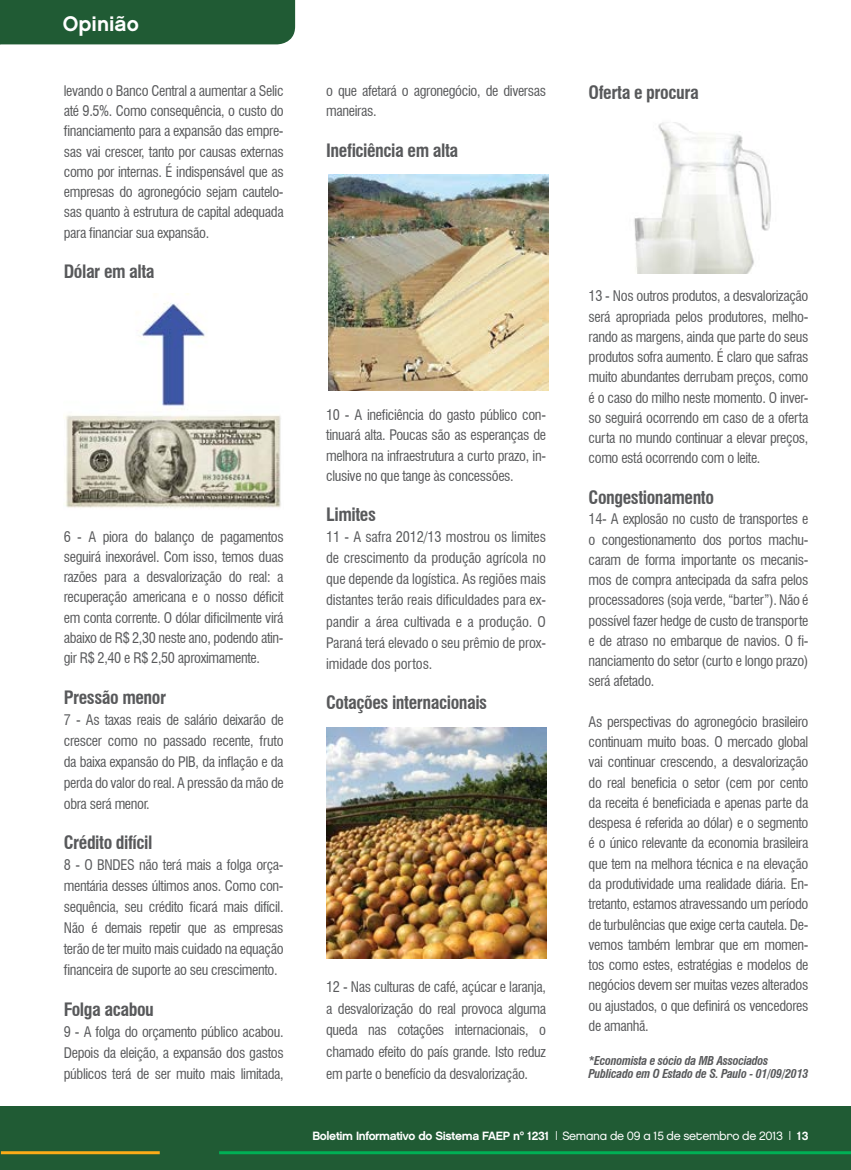
<style>
.page{position:relative;width:851px;height:1170px;background:#fff}
.page>*{position:absolute;margin:0;border:0;box-sizing:border-box;transform-origin:0 0}
.t1{font:21px "Chalet New York Nineteen Sixty";color:#fff}
.t2{font:700 condensed 18px "Swiss 721 BT";letter-spacing:-.025em;color:#58595b}
.t3{font:condensed 14.25px/20.2px "Swiss 721 BT";letter-spacing:-.025em;color:#58595b;text-align:justify}
.t4{font:12px "Chalet New York Nineteen Sixty";letter-spacing:-.03em;color:#fff}
.t5{font:italic 700 condensed 12px/13.5px "Swiss 721 BT";letter-spacing:-.025em;color:#58595b}
.s1{font-family:"Chalet London Nineteen Eighty"}
</style>
<div class="page">
<div style="left:0;top:1106px;width:850px;height:63px;background:#205b34"></div>
<hr style="left:1px;top:1151px;width:159px;height:3px;background:#fbac18">
<hr style="left:219px;top:1151px;width:631px;height:3px;background:#00b055">
<div style="left:0;top:0;width:295px;height:44px;background:#205b34"></div>
<img style="left:65px;top:293px;width:216px;height:215px">
<img style="left:328px;top:174px;width:220px;height:216px">
<img style="left:326px;top:727px;width:220px;height:231px">
<img style="left:634px;top:122px;width:137px;height:151px">
<h1 class="t1" style="left:63px;top:11px;width:77px">Opinião</h1>
<p class="t3" style="left:64px;top:81px;width:221px">levando o Banco Central a aumentar a Selic até 9.5%. Como consequência, o custo do financiamento para a expansão das empre&shy;sas vai crescer, tanto por causas externas como por internas. É indispensável que as empresas do agronegócio sejam cautelo&shy;sas quanto à estrutura de capital adequada para financiar sua expansão.</p>
<p class="t2" style="left:64px;top:261px;width:92px">Dólar em alta</p>
<p class="t3" style="left:64px;top:526px;width:221px">6 - A piora do balanço de pagamentos seguirá inexorável. Com isso, temos duas razões para a desvalorização do real: a recuperação americana e o nosso déficit em conta corrente. O dólar dificilmente virá abaixo de R$ 2,30 neste ano, podendo atin&shy;gir R$ 2,40 e R$ 2,50 aproximamente.</p>
<p class="t2" style="left:64px;top:686px;width:104px">Pressão menor</p>
<p class="t3" style="left:64px;top:709px;width:221px;line-height:21px">7 - As taxas reais de salário deixarão de crescer como no passado recente, fruto da baixa expansão do PIB, da inflação e da perda do valor do real. A pressão da mão de obra será menor.</p>
<p class="t2" style="left:64px;top:832px;width:90px">Crédito difícil</p>
<p class="t3" style="left:64px;top:854px;width:221px;line-height:21px">8 - O BNDES não terá mais a folga orça&shy;mentária desses últimos anos. Como con&shy;sequência, seu crédito ficará mais difícil.<br>Não é demais repetir que as empresas terão de ter muito mais cuidado na equação financeira de suporte ao seu crescimento.</p>
<p class="t2" style="left:64px;top:998px;width:92px">Folga acabou</p>
<p class="t3" style="left:64px;top:1021px;width:221px;line-height:21px">9 - A folga do orçamento público acabou.<br>Depois da eleição, a expansão dos gastos públicos terá de ser muito mais limitada,</p>
<p class="t3" style="left:326px;top:81px;width:221px">o que afetará o agronegócio, de diversas maneiras.</p>
<p class="t2" style="left:326px;top:139px;width:133px">Ineficiência em alta</p>
<p class="t2" style="left:588px;top:81px;width:112px">Oferta e procura</p>
<p class="t3" style="left:326px;top:405px;width:221px">10 - A ineficiência do gasto público con&shy;tinuará alta. Poucas são as esperanças de melhora na infraestrutura a curto prazo, in&shy;clusive no que tange às concessões.</p>
<p class="t2" style="left:326px;top:504px;width:51px">Limites</p>
<p class="t3" style="left:326px;top:526px;width:221px;line-height:21px">11 - A safra 2012/13 mostrou os limites de crescimento da produção agrícola no que depende da logística. As regiões mais distantes terão reais dificuldades para ex&shy;pandir a área cultivada e a produção. O Paraná terá elevado o seu prêmio de prox&shy;imidade dos portos.</p>
<p class="t2" style="left:326px;top:691px;width:162px">Cotações internacionais</p>
<p class="t3" style="left:326px;top:975px;width:221px;line-height:21.8px">12 - Nas culturas de café, açúcar e laranja, a desvalorização do real provoca alguma queda nas cotações internacionais, o chamado efeito do país grande. Isto reduz em parte o benefício da desvalorização.</p>
<p class="t3" style="left:588px;top:286px;width:221px">13 - Nos outros produtos, a desvalorização será apropriada pelos produtores, melho&shy;rando as margens, ainda que parte do seus produtos sofra aumento. É claro que safras muito abundantes derrubam preços, como é o caso do milho neste momento. O inver&shy;so seguirá ocorrendo em caso de a oferta curta no mundo continuar a elevar preços, como está ocorrendo com o leite.</p>
<p class="t2" style="left:588px;top:486px;width:127px">Congestionamento</p>
<p class="t3" style="left:588px;top:509px;width:221px">14- A explosão no custo de transportes e o congestionamento dos portos machu&shy;caram de forma importante os mecanis&shy;mos de compra antecipada da safra pelos processadores (soja verde, “barter”). Não é possível fazer hedge de custo de transporte e de atraso no embarque de navios. O fi&shy;nanciamento do setor (curto e longo prazo) será afetado.</p>
<p class="t3" style="left:588px;top:711px;width:221px">As perspectivas do agronegócio brasileiro continuam muito boas. O mercado global vai continuar crescendo, a desvalorização do real beneficia o setor (cem por cento da receita é beneficiada e apenas parte da despesa é referida ao dólar) e o segmento é o único relevante da economia brasileira que tem na melhora técnica e na elevação da produtividade uma realidade diária. En&shy;tretanto, estamos atravessando um período de turbulências que exige certa cautela. De&shy;vemos também lembrar que em momen&shy;tos como estes, estratégias e modelos de negócios devem ser muitas vezes alterados ou ajustados, o que definirá os vencedores de amanhã.</p>
<p class="t5" style="left:588px;top:1053px;width:221px">*Economista e sócio da MB Associados<br>Publicado em O Estado de S. Paulo - 01/09/2013</p>
<p class="t4" style="left:312px;top:1128px;width:497px">Boletim Informativo do Sistema FAEP nº 1231 | <span class="s1">Semana de 09 a 15 de setembro de 2013</span> | 13</p>
</div>
